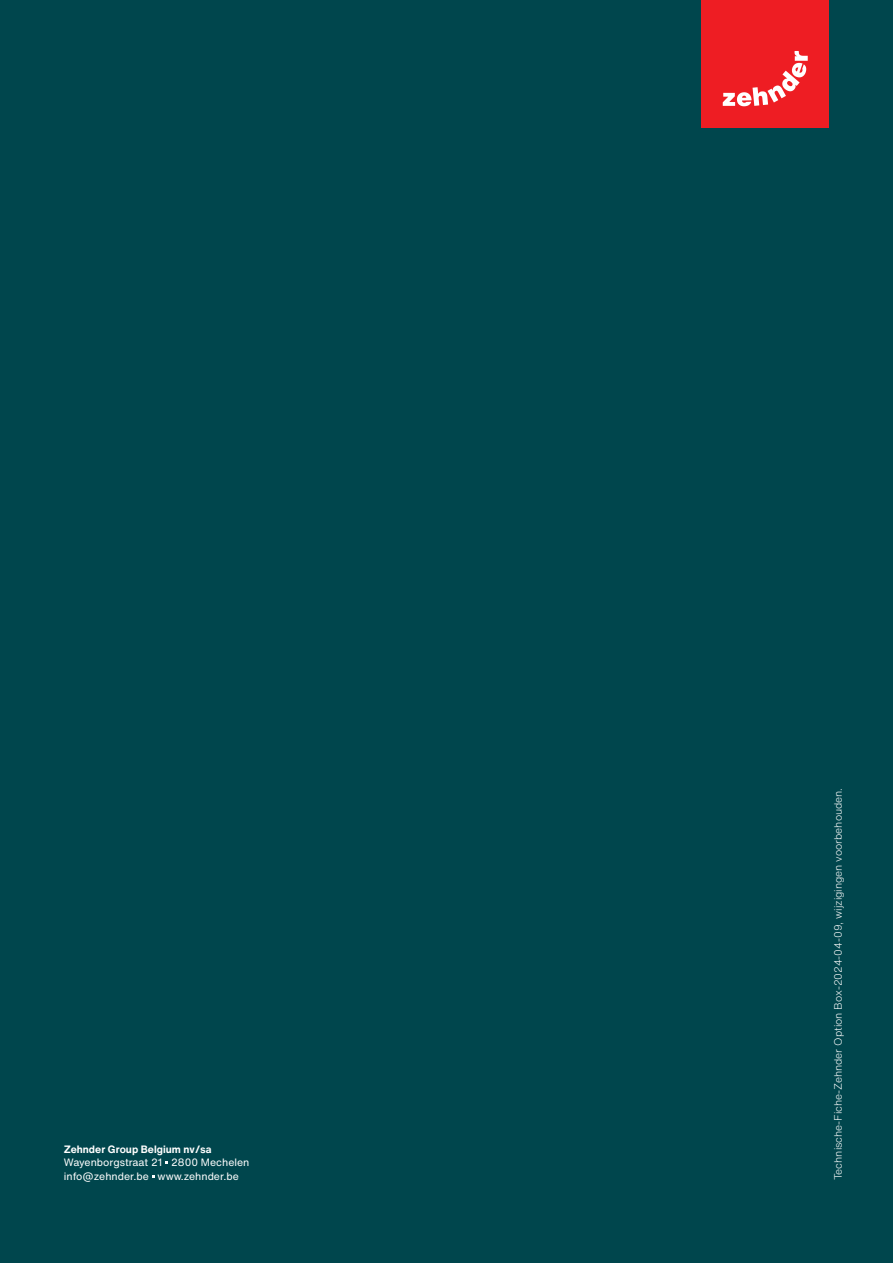
<style>
.page{position:relative;width:893px;height:1263px;background:#00464d}
.page>*{position:absolute;margin:0;border:0;box-sizing:border-box;transform-origin:0 0}
.t1{font:300 10.5px "Helvetica Now Text";color:#fff}
.t2{font:10.5px/13.5px "Helvetica Now Text";color:#fff}
.t3{font:700 10.5px "Helvetica Now Text";color:#fff}
</style>
<div class="page">
<div style="left:702px;top:0;width:127px;height:128px;background:#ee1d23"></div>
<svg style="left:723px;top:51px;width:85px;height:55px"></svg>
<p class="t3" style="left:64px;top:1141px;width:150px">Zehnder Group Belgium nv/sa</p>
<p class="t2" style="left:64px;top:1156px;width:187px">Wayenborgstraat 21 2800 Mechelen info@zehnder.be www.zehnder.be</p>
<p class="t1" style="left:830px;top:1180px;width:394px;rotate:-90deg">Technische-Fiche-Zehnder Option Box-2024-04-09, wijzigingen voorbehouden.</p>
</div>
